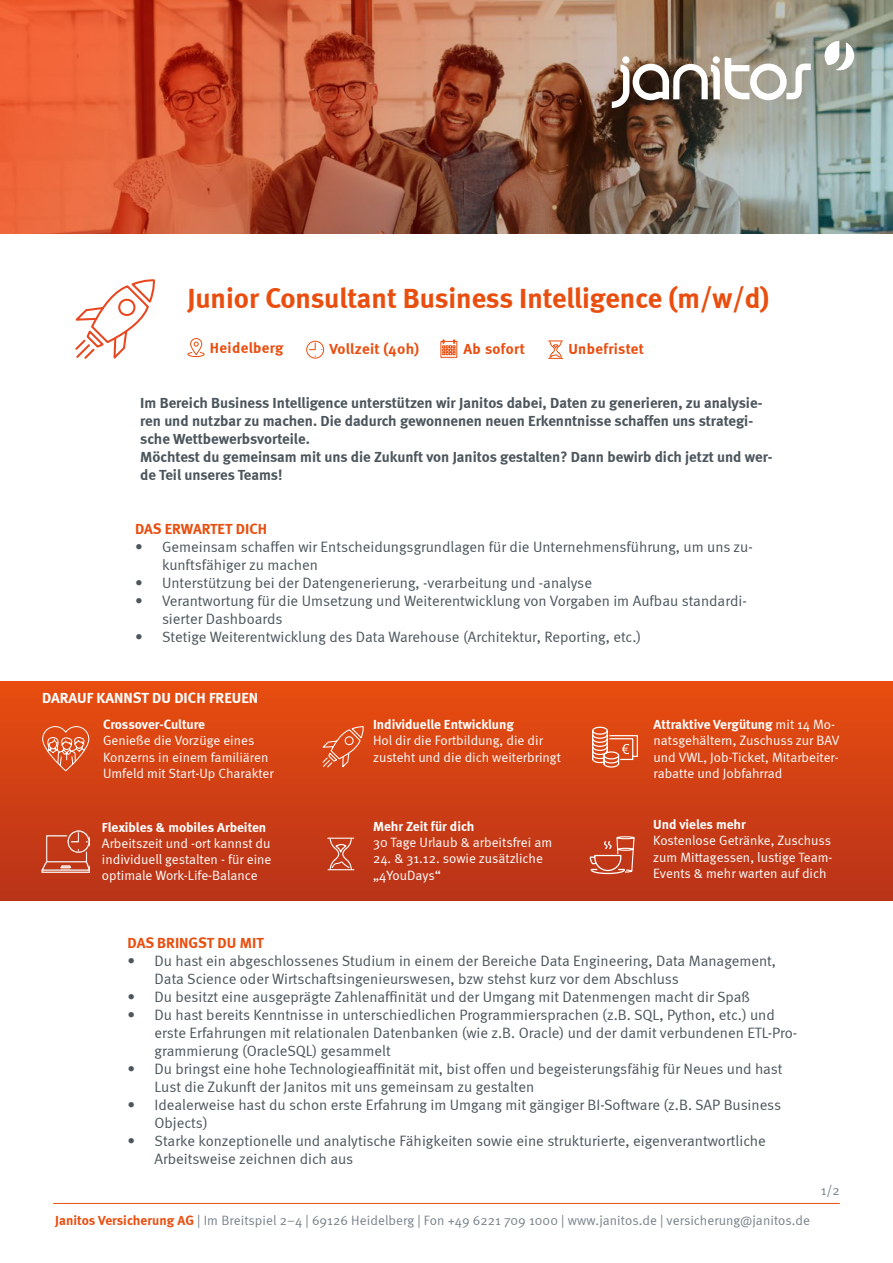
<style>
.page{position:relative;width:893px;height:1263px;background:#fff}
.page>*{position:absolute;margin:0;border:0;box-sizing:border-box;transform-origin:0 0}
.t1{font:700 28.5px "Meta";color:#e94e0f}
.t2{font:15px/18px "Meta Normal";color:#4c565c}
.t3{font:700 15px/18px "Meta";color:#4c565c}
.t4{font:700 15px "Meta";letter-spacing:.015em;color:#e94e0f}
.t5{font:700 15px "Meta";color:#fff}
.t6{font:13.5px/16.2px "Meta Normal";color:#fff}
.t7{font:700 13.5px "Meta";color:#fff}
.t8{font:13.5px "Meta Normal";letter-spacing:.005em;color:#79838a}
.s1{font-family:"Meta Normal";font-weight:400}
.s2{color:#79838a}
.s3{font-family:"Meta Bold LF";color:#e94e0f}
</style>
<div class="page">
<img style="left:0;top:0;width:893px;height:234px">
<hr style="left:53px;top:1203px;width:787px;height:1px;background:#e94e0f">
<svg style="left:606px;top:41px;width:248px;height:70px"></svg>
<svg style="left:75px;top:279px;width:80px;height:80px"></svg>
<svg style="left:187px;top:338px;width:18px;height:19px"></svg>
<svg style="left:306px;top:340px;width:19px;height:19px"></svg>
<svg style="left:440px;top:339px;width:18px;height:19px"></svg>
<svg style="left:548px;top:340px;width:15px;height:19px"></svg>
<div style="left:1px;top:681px;width:892px;height:219px;background:linear-gradient(to bottom,#e84d10,#b83319)"></div>
<svg style="left:589px;top:836px;width:46px;height:39px;background:#cd5c41"></svg>
<svg style="left:591px;top:726px;width:48px;height:42px;background:#e2714b"></svg>
<svg style="left:42px;top:726px;width:48px;height:46px;background:#e0673e"></svg>
<img style="left:41px;top:830px;width:49px;height:42px">
<svg style="left:320px;top:726px;width:44px;height:43px;background:#de5d32"></svg>
<svg style="left:328px;top:838px;width:26px;height:32px"></svg>
<h1 class="t1" style="left:187px;top:281px;width:583px">Junior Consultant Business Intelligence (m/w/d)</h1>
<p class="t4" style="left:210px;top:339px;width:75px">Heidelberg</p>
<p class="t4" style="left:329px;top:340px;width:91px">Vollzeit (40h)</p>
<p class="t4" style="left:463px;top:340px;width:63px">Ab sofort</p>
<p class="t4" style="left:568px;top:340px;width:77px">Unbefristet</p>
<p class="t3" style="left:140px;top:394px;width:634px">Im Bereich Business Intelligence unterstützen wir Janitos dabei, Daten zu generieren, zu analysie&shy;ren und nutzbar zu machen. Die dadurch gewonnenen neuen Erkenntnisse schaffen uns strategi&shy;sche Wettbewerbsvorteile.<br>Möchtest du gemeinsam mit uns die Zukunft von Janitos gestalten? Dann bewirb dich jetzt und wer&shy;de Teil unseres Teams!</p>
<p class="t4" style="left:135px;top:520px;width:134px">DAS ERWARTET DICH</p>
<p class="t2" style="left:162px;top:538px;width:592px;text-indent:-27px">• Gemeinsam schaffen wir Entscheidungsgrundlagen für die Unternehmensführung, um uns zu&shy;kunftsfähiger zu machen</p>
<p class="t2" style="left:135px;top:574px;width:458px">• Unterstützung bei der Datengenerierung, -verarbeitung und -analyse</p>
<p class="t2" style="left:162px;top:592px;width:586px;text-indent:-27px">• Verantwortung für die Umsetzung und Weiterentwicklung von Vorgaben im Aufbau standardi&shy;sierter Dashboards</p>
<p class="t2" style="left:135px;top:628px;width:508px">• Stetige Weiterentwicklung des Data Warehouse (Architektur, Reporting, etc.)</p>
<p class="t5" style="left:42px;top:689px;width:218px">DARAUF KANNST DU DICH FREUEN</p>
<p class="t7" style="left:103px;top:716px;width:104px">Crossover-Culture</p>
<p class="t6" style="left:103px;top:732px;width:172px">Genieße die Vorzüge eines<br>Konzerns in einem familiären<br>Umfeld mit Start-Up Charakter</p>
<p class="t7" style="left:102px;top:819px;width:166px">Flexibles &amp; mobiles Arbeiten</p>
<p class="t6" style="left:102px;top:835px;width:171px;text-align:justify">Arbeitszeit und -ort kannst du individuell gestalten - für eine optimale Work-Life-Balance</p>
<p class="t7" style="left:373px;top:716px;width:142px">Individuelle Entwicklung</p>
<p class="t6" style="left:373px;top:732px;width:189px">Hol dir die Fortbildung, die dir zusteht und die dich weiterbringt</p>
<p class="t7" style="left:373px;top:818px;width:103px">Mehr Zeit für dich</p>
<p class="t6" style="left:373px;top:834px;width:181px">30 Tage Urlaub &amp; arbeitsfrei am</p>
<p class="t6" style="left:373px;top:850px;width:171px">24. &amp; 31.12. sowie zusätzliche „4YouDays“</p>
<p class="t7" style="left:654px;top:716px;width:183px">Attraktive Vergütung <span class="s1">mit 14 Mo-</span></p>
<p class="t6" style="left:654px;top:732px;width:187px;text-align:justify">natsgehältern, Zuschuss zur BAV und VWL, Job-Ticket, Mitarbeiter&shy;rabatte und Jobfahrrad</p>
<p class="t7" style="left:653px;top:816px;width:94px">Und vieles mehr</p>
<p class="t6" style="left:653px;top:832px;width:181px">Kostenlose Getränke, Zuschuss zum Mittagessen, lustige Team-</p>
<p class="t6" style="left:653px;top:865px;width:194px">Events &amp; mehr warten auf dich<span class="s2">1/2</span></p>
<p class="t4" style="left:128px;top:934px;width:138px">DAS BRINGST DU MIT</p>
<p class="t2" style="left:155px;top:952px;width:623px;text-indent:-27px">• Du hast ein abgeschlossenes Studium in einem der Bereiche Data Engineering, Data Management,<br>Data Science oder Wirtschaftsingenieurswesen, bzw stehst kurz vor dem Abschluss</p>
<p class="t2" style="left:128px;top:988px;width:624px">• Du besitzt eine ausgeprägte Zahlenaffinität und der Umgang mit Datenmengen macht dir Spaß</p>
<p class="t2" style="left:155px;top:1006px;width:644px;text-indent:-27px">• Du hast bereits Kenntnisse in unterschiedlichen Programmiersprachen (z.B. SQL, Python, etc.) und erste Erfahrungen mit relationalen Datenbanken (wie z.B. Oracle) und der damit verbundenen ETL-Pro&shy;grammierung (OracleSQL) gesammelt</p>
<p class="t2" style="left:155px;top:1060px;width:629px;text-indent:-27px">• Du bringst eine hohe Technologieaffinität mit, bist offen und begeisterungsfähig für Neues und hast<br>Lust die Zukunft der Janitos mit uns gemeinsam zu gestalten</p>
<p class="t2" style="left:155px;top:1096px;width:628px;text-indent:-27px">• Idealerweise hast du schon erste Erfahrung im Umgang mit gängiger BI-Software (z.B. SAP Business<br>Objects)</p>
<p class="t2" style="left:155px;top:1132px;width:613px;text-indent:-27px">• Starke konzeptionelle und analytische Fähigkeiten sowie eine strukturierte, eigenverantwortliche<br>Arbeitsweise zeichnen dich aus</p>
<p class="t8" style="left:55px;top:1212px;width:756px"><span class="s3">Janitos Versicherung AG</span> | Im Breitspiel 2–4 | 69126 Heidelberg | Fon +49 6221 709 1000 | www.janitos.de | versicherung@janitos.de</p>
<p class="t8" style="left:821px;top:1182px;width:21px">1/2</p>
</div>
